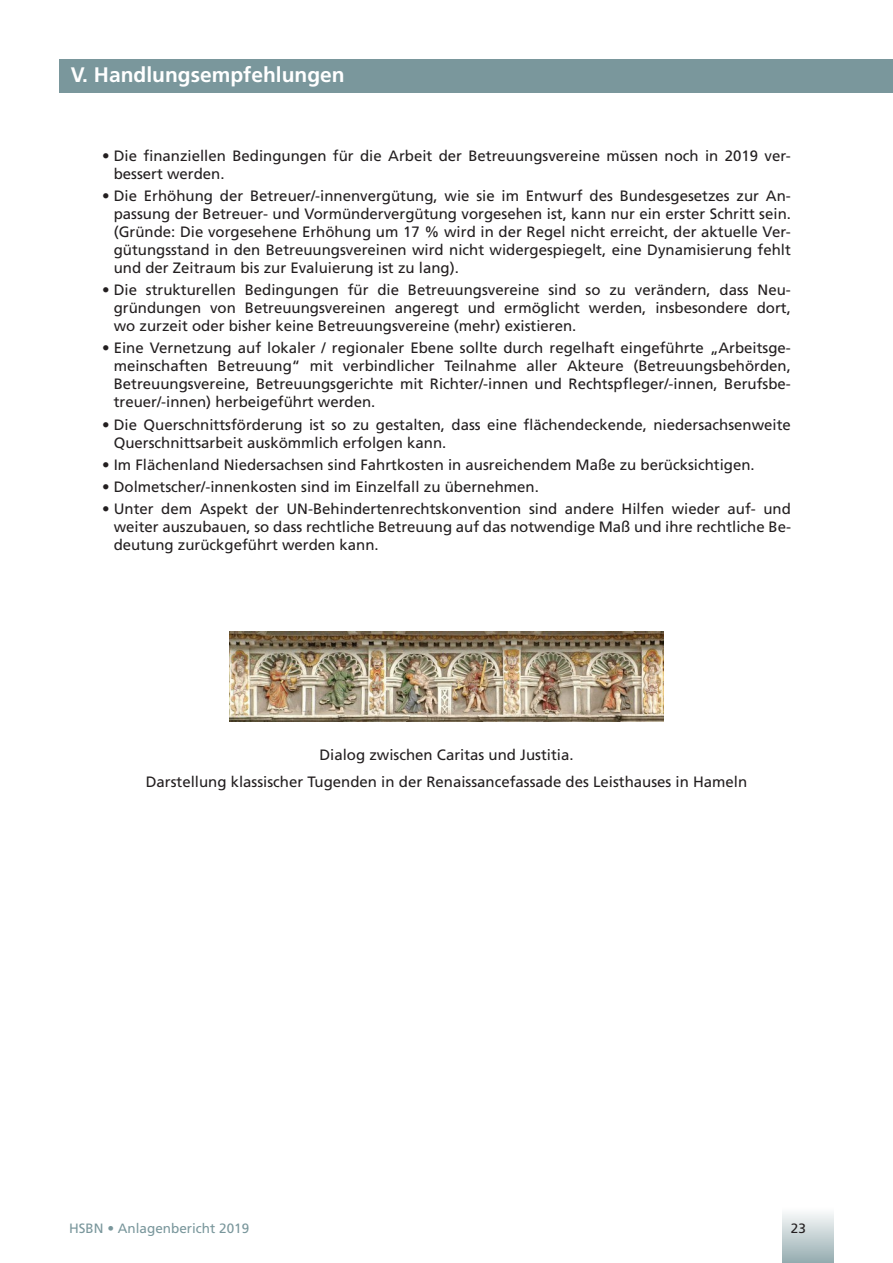
<style>
.page{position:relative;width:893px;height:1263px;background:#fff}
.page>*{position:absolute;margin:0;border:0;box-sizing:border-box;transform-origin:0 0}
.t1{font:700 21px "Frutiger";color:#fff}
.t2{font:15px/18px "Frutiger";color:#231f20;text-align:justify}
.t3{font:13.5px "Frutiger";color:#7a979c}
.t4{font:13.5px "Frutiger";color:#231f20}
</style>
<div class="page">
<div style="left:782px;top:1208px;width:51px;height:55px;background:linear-gradient(to bottom,#fdfdfd,#95acaf)"></div>
<img style="left:230px;top:631px;width:433px;height:91px">
<div style="left:60px;top:60px;width:833px;height:33px;background:#7a979c"></div>
<h1 class="t1" style="left:71px;top:63px;width:275px">V. Handlungsempfehlungen</h1>
<p class="t2" style="left:114px;top:146px;width:679px;text-indent:-12px">• Die finanziellen Bedingungen für die Arbeit der Betreuungsvereine müssen noch in 2019 ver&shy;bessert werden.</p>
<p class="t2" style="left:114px;top:186px;width:679px;text-indent:-12px">• Die Erhöhung der Betreuer/-innenvergütung, wie sie im Entwurf des Bundesgesetzes zur An&shy;passung der Betreuer- und Vormündervergütung vorgesehen ist, kann nur ein erster Schritt sein. (Gründe: Die vorgesehene Erhöhung um 17 % wird in der Regel nicht erreicht, der aktuelle Ver&shy;gütungsstand in den Betreuungsvereinen wird nicht widergespiegelt, eine Dynamisierung fehlt und der Zeitraum bis zur Evaluierung ist zu lang).</p>
<p class="t2" style="left:114px;top:281px;width:679px;text-indent:-12px">• Die strukturellen Bedingungen für die Betreuungsvereine sind so zu verändern, dass Neu&shy;gründungen von Betreuungsvereinen angeregt und ermöglicht werden, insbesondere dort, wo zurzeit oder bisher keine Betreuungsvereine (mehr) existieren.</p>
<p class="t2" style="left:114px;top:339px;width:679px;text-indent:-12px">• Eine Vernetzung auf lokaler / regionaler Ebene sollte durch regelhaft eingeführte „Arbeitsge&shy;meinschaften Betreuung“ mit verbindlicher Teilnahme aller Akteure (Betreuungsbehörden, Betreuungsvereine, Betreuungsgerichte mit Richter/-innen und Rechtspfleger/-innen, Berufsbe&shy;treuer/-innen) herbeigeführt werden.</p>
<p class="t2" style="left:114px;top:415px;width:679px;text-indent:-12px">• Die Querschnittsförderung ist so zu gestalten, dass eine flächendeckende, niedersachsenweite<br>Querschnittsarbeit auskömmlich erfolgen kann.</p>
<p class="t2" style="left:102px;top:455px;width:654px">• Im Flächenland Niedersachsen sind Fahrtkosten in ausreichendem Maße zu berücksichtigen.</p>
<p class="t2" style="left:102px;top:478px;width:438px">• Dolmetscher/-innenkosten sind im Einzelfall zu übernehmen.</p>
<p class="t2" style="left:114px;top:500px;width:679px;text-indent:-12px">• Unter dem Aspekt der UN-Behindertenrechtskonvention sind andere Hilfen wieder auf- und weiter auszubauen, so dass rechtliche Betreuung auf das notwendige Maß und ihre rechtliche Be&shy;deutung zurückgeführt werden kann.</p>
<p class="t2" style="left:146px;top:741px;width:603px;line-height:26.5px;text-align:center">Dialog zwischen Caritas und Justitia.<br>Darstellung klassischer Tugenden in der Renaissancefassade des Leisthauses in Hameln</p>
<p class="t3" style="left:69px;top:1220px;width:182px">HSBN • Anlagenbericht 2019</p>
<p class="t4" style="left:791px;top:1220px;width:17px">23</p>
</div>
